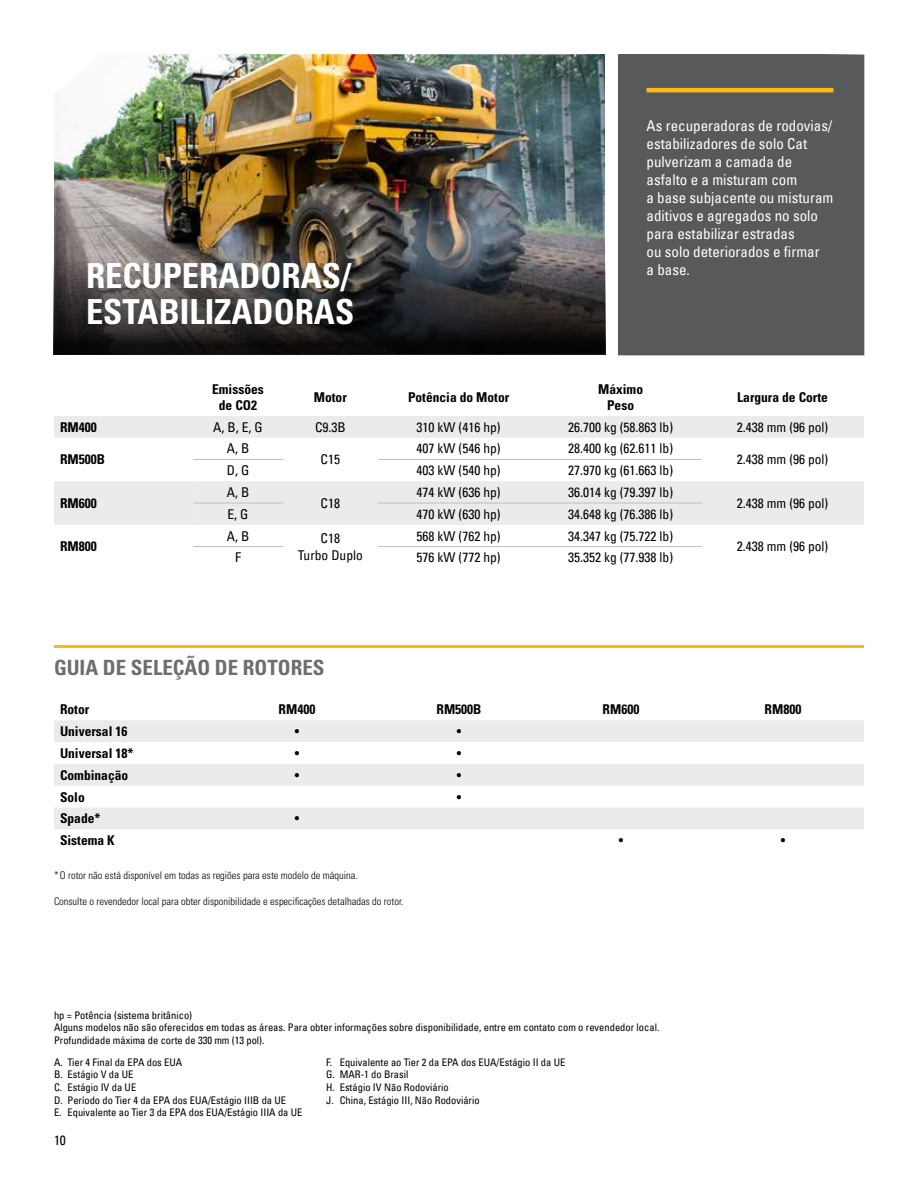
<style>
.page{position:relative;width:918px;height:1188px;background:#fff}
.page>*{position:absolute;margin:0;border:0;box-sizing:border-box;transform-origin:0 0}
.Headline_large_white{font:700 condensed 34.5px/36px "Univers LT Std";color:#fff}
.t1{font:700 condensed 21px "Univers LT Std";color:#6d6e71}
.Body_copy{font:condensed 15px/18px "Univers LT";color:#fff}
.t2{font:condensed 13.5px/16.2px "Univers LT";color:#000;text-align:center}
.t3{font:700 condensed 13.5px/16.2px "Univers LT Std";color:#000;text-align:center}
.t4{font:condensed 10.5px "Univers LT";color:#000}
.t5{font:300 condensed 10.5px "Univers LT Std";color:#000}
</style>
<div class="page">
<img style="left:105px;top:54px;width:500px;height:57px">
<svg style="left:54px;top:416px;width:810px;height:109px;fill:#ebebec"></svg>
<div style="left:193px;top:481px;width:347px;height:44px;background:#ebebec"></div>
<hr style="left:193px;top:459px;width:91px;height:1px;background:#bcbec0">
<hr style="left:378px;top:459px;width:162px;height:1px;background:#bcbec0">
<hr style="left:540px;top:459px;width:162px;height:1px;background:#bcbec0">
<hr style="left:193px;top:503px;width:91px;height:1px;background:#bcbec0">
<hr style="left:378px;top:503px;width:162px;height:1px;background:#bcbec0">
<hr style="left:540px;top:503px;width:162px;height:1px;background:#bcbec0">
<hr style="left:193px;top:546px;width:91px;height:1px;background:#bcbec0">
<hr style="left:378px;top:546px;width:162px;height:1px;background:#bcbec0">
<hr style="left:540px;top:546px;width:162px;height:1px;background:#bcbec0">
<div style="left:618px;top:54px;width:246px;height:301px;background:#58595b"></div>
<hr style="left:647px;top:88px;width:186px;height:4px;background:#fdba12">
<img style="left:54px;top:111px;width:551px;height:244px">
<hr style="left:54px;top:645px;width:810px;height:3px;background:#fdba12">
<svg style="left:54px;top:720px;width:810px;height:109px;fill:#ebebec"></svg>
<p class="Headline_large_white" style="left:86px;top:257px;width:270px">RECUPERADORAS/<br>ESTABILIZADORAS</p>
<p class="t3" style="left:212px;top:381px;width:53px">Emissões de CO2</p>
<p class="t3" style="left:314px;top:389px;width:34px">Motor</p>
<p class="t3" style="left:408px;top:389px;width:103px">Potência do Motor</p>
<p class="Body_copy" style="left:647px;top:116px;width:188px">As recuperadoras de rodovias/ estabilizadores de solo Cat pulverizam a camada de asfalto e a misturam com<br>a base subjacente ou misturam aditivos e agregados no solo para estabilizar estradas<br>ou solo deteriorados e firmar<br>a base.</p>
<p class="t3" style="left:598px;top:381px;width:46px">Máximo</p>
<p class="t3" style="left:607px;top:397px;width:28px">Peso</p>
<p class="t3" style="left:737px;top:389px;width:92px">Largura de Corte</p>
<p class="t3" style="left:60px;top:419px;width:38px">RM400</p>
<p class="t2" style="left:213px;top:419px;width:51px">A, B, E, G</p>
<p class="t2" style="left:315px;top:419px;width:32px">C9.3B</p>
<p class="t2" style="left:417px;top:419px;width:85px">310 kW (416 hp)</p>
<p class="t2" style="left:568px;top:419px;width:106px">26.700 kg (58.863 lb)</p>
<p class="t2" style="left:737px;top:419px;width:93px">2.438 mm (96 pol)</p>
<p class="t3" style="left:60px;top:451px;width:46px">RM500B</p>
<p class="t2" style="left:417px;top:440px;width:85px">407 kW (546 hp)</p>
<p class="t2" style="left:568px;top:440px;width:106px">28.400 kg (62.611 lb)</p>
<p class="t2" style="left:227px;top:440px;width:24px">A, B</p>
<p class="t2" style="left:737px;top:451px;width:93px">2.438 mm (96 pol)</p>
<p class="t2" style="left:321px;top:451px;width:21px">C15</p>
<p class="t2" style="left:227px;top:462px;width:24px">D, G</p>
<p class="t2" style="left:417px;top:462px;width:85px">403 kW (540 hp)</p>
<p class="t2" style="left:568px;top:462px;width:106px">27.970 kg (61.663 lb)</p>
<p class="t3" style="left:60px;top:495px;width:38px">RM600</p>
<p class="t3" style="left:60px;top:539px;width:38px">RM800</p>
<p class="t2" style="left:417px;top:484px;width:85px">474 kW (636 hp)</p>
<p class="t2" style="left:568px;top:484px;width:106px">36.014 kg (79.397 lb)</p>
<p class="t2" style="left:227px;top:484px;width:24px">A, B</p>
<p class="t2" style="left:321px;top:495px;width:21px">C18</p>
<p class="t2" style="left:228px;top:506px;width:22px">E, G</p>
<p class="t2" style="left:417px;top:506px;width:85px">470 kW (630 hp)</p>
<p class="t2" style="left:568px;top:506px;width:106px">34.648 kg (76.386 lb)</p>
<p class="t2" style="left:227px;top:527px;width:24px">A, B</p>
<p class="t2" style="left:298px;top:530px;width:66px">C18<br>Turbo Duplo</p>
<p class="t2" style="left:417px;top:527px;width:85px">568 kW (762 hp)</p>
<p class="t2" style="left:568px;top:527px;width:106px">34.347 kg (75.722 lb)</p>
<p class="t2" style="left:235px;top:549px;width:7px">F</p>
<p class="t2" style="left:417px;top:549px;width:85px">576 kW (772 hp)</p>
<p class="t2" style="left:568px;top:549px;width:106px">35.352 kg (77.938 lb)</p>
<p class="t1" style="left:54px;top:655px;width:272px">GUIA DE SELEÇÃO DE ROTORES</p>
<p class="t2" style="left:737px;top:495px;width:93px">2.438 mm (96 pol)</p>
<p class="t2" style="left:737px;top:538px;width:93px">2.438 mm (96 pol)</p>
<p class="t3" style="left:60px;top:701px;width:31px">Rotor</p>
<p class="t3" style="left:279px;top:701px;width:38px">RM400</p>
<p class="t3" style="left:437px;top:701px;width:46px">RM500B</p>
<p class="t3" style="left:603px;top:701px;width:38px">RM600</p>
<p class="t3" style="left:765px;top:701px;width:38px">RM800</p>
<p class="t3" style="left:60px;top:723px;width:69px">Universal 16</p>
<p class="t2" style="left:295px;top:723px;width:6px">•</p>
<p class="t2" style="left:457px;top:723px;width:6px">•</p>
<p class="t3" style="left:60px;top:745px;width:75px">Universal 18*</p>
<p class="t2" style="left:295px;top:745px;width:6px">•</p>
<p class="t2" style="left:457px;top:745px;width:6px">•</p>
<p class="t3" style="left:60px;top:767px;width:70px">Combinação</p>
<p class="t2" style="left:295px;top:767px;width:6px">•</p>
<p class="t2" style="left:457px;top:767px;width:6px">•</p>
<p class="t3" style="left:60px;top:789px;width:26px">Solo</p>
<p class="t2" style="left:457px;top:788px;width:6px">•</p>
<p class="t3" style="left:60px;top:810px;width:42px">Spade*</p>
<p class="t2" style="left:295px;top:810px;width:6px">•</p>
<p class="t3" style="left:60px;top:832px;width:56px">Sistema K</p>
<p class="t2" style="left:619px;top:832px;width:6px">•</p>
<p class="t2" style="left:781px;top:832px;width:6px">•</p>
<p class="t5" style="left:54px;top:869px;width:305px">*O rotor não está disponível em todas as regiões para este modelo de máquina.</p>
<p class="t5" style="left:54px;top:895px;width:351px">Consulte o revendedor local para obter disponibilidade e especificações detalhadas do rotor.</p>
<p class="t4" style="left:54px;top:1008px;width:140px">hp = Potência (sistema britânico)</p>
<p class="t4" style="left:54px;top:1021px;width:607px">Alguns modelos não são oferecidos em todas as áreas. Para obter informações sobre disponibilidade, entre em contato com o revendedor local.</p>
<p class="t4" style="left:54px;top:1033px;width:212px">Profundidade máxima de corte de 330 mm (13 pol).</p>
<p class="t4" style="left:54px;top:1055px;width:130px">A. Tier 4 Final da EPA dos EUA</p>
<p class="t4" style="left:54px;top:1068px;width:81px">B. Estágio V da UE</p>
<p class="t4" style="left:54px;top:1081px;width:84px">C. Estágio IV da UE</p>
<p class="t4" style="left:54px;top:1093px;width:234px">D. Período do Tier 4 da EPA dos EUA/Estágio IIIB da UE</p>
<p class="t4" style="left:54px;top:1106px;width:250px">E. Equivalente ao Tier 3 da EPA dos EUA/Estágio IIIA da UE</p>
<p class="t4" style="left:326px;top:1055px;width:241px">F. Equivalente ao Tier 2 da EPA dos EUA/Estágio II da UE</p>
<p class="t4" style="left:326px;top:1068px;width:84px">G. MAR-1 do Brasil</p>
<p class="t4" style="left:326px;top:1081px;width:124px">H. Estágio IV Não Rodoviário</p>
<p class="t4" style="left:326px;top:1093px;width:155px">J. China, Estágio III, Não Rodoviário</p>
<p class="t2" style="left:54px;top:1132px;width:13px">10</p>
</div>
